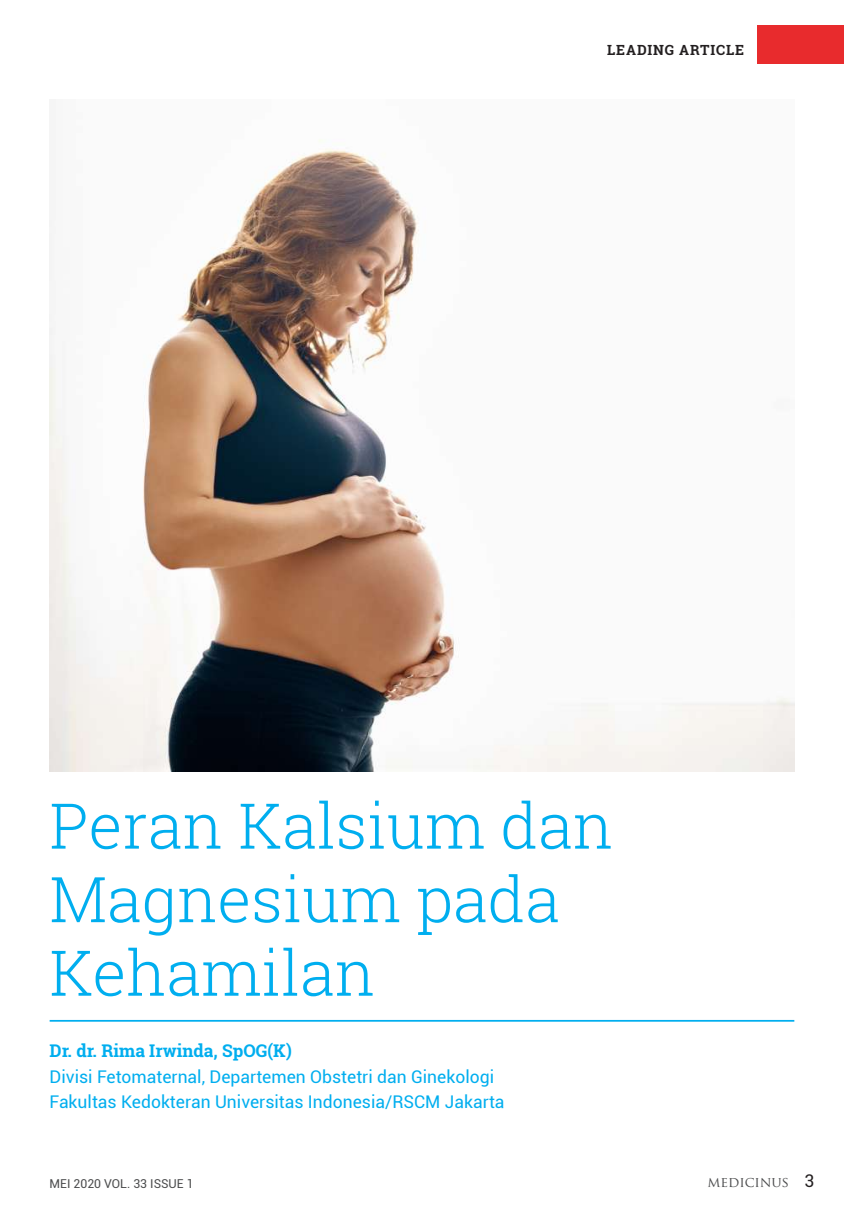
<style>
.page{position:relative;width:844px;height:1216px;background:#fff}
.page>*{position:absolute;margin:0;border:0;box-sizing:border-box;transform-origin:0 0}
.t1{font:300 63px/73.5px "Roboto Slab";color:#00aeef}
.t2{font:17.5px/25.2px "Roboto";color:#00aeef}
.t3{font:700 17.5px "Roboto Slab";color:#00aeef}
.t4{font:700 14px "Roboto Slab";letter-spacing:.06em;color:#231f20}
.t5{font:14px "Trajan Pro";color:#4b4c4d}
.t6{font:12.25px "Roboto";color:#4b4c4d}
.s1{font-family:"Roboto";font-size:17.5px;color:#231f20}
</style>
<div class="page">
<div style="left:757px;top:25px;width:86px;height:39px;background:#e82b2d"></div>
<hr style="left:50px;top:1019px;width:744px;height:2px;background:#00aeef">
<img style="left:50px;top:139px;width:744px;height:632px">
<p class="t4" style="left:607px;top:41px;width:138px">LEADING ARTICLE</p>
<h1 class="t1" style="left:50px;top:787px;width:565px">Peran Kalsium dan<br>Magnesium pada<br>Kehamilan</h1>
<p class="t3" style="left:50px;top:1038px;width:243px">Dr. dr. Rima Irwinda, SpOG(K)</p>
<p class="t2" style="left:50px;top:1062px;width:456px">Divisi Fetomaternal, Departemen Obstetri dan Ginekologi<br>Fakultas Kedokteran Universitas Indonesia/RSCM Jakarta</p>
<p class="t6" style="left:50px;top:1174px;width:145px">MEI 2020 VOL. 33 ISSUE 1</p>
<p class="t5" style="left:707px;top:1173px;width:108px">MEDICINUS <span class="s1">3</span></p>
</div>
